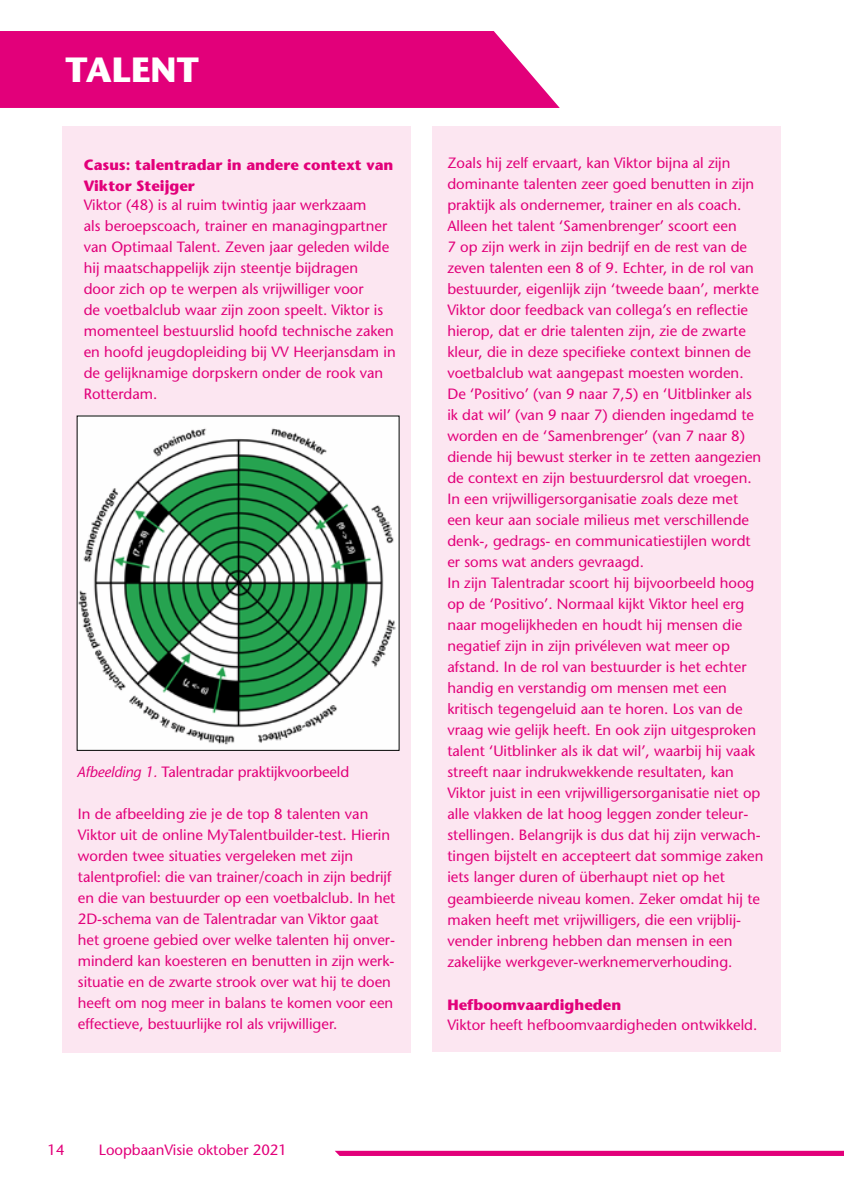
<style>
.page{position:relative;width:844px;height:1191px;background:#fff}
.page>*{position:absolute;margin:0;border:0;box-sizing:border-box;transform-origin:0 0}
.t1{font:700 35px "Stone Sans";color:#fff}
.t2{font:14.88px/21px "Stone Sans";color:#e2007a}
.t3{font:700 14.88px/21px "Stone Sans";color:#e2007a}
.s1{font-style:italic}
</style>
<div class="page">
<div style="left:0;top:31px;width:559px;height:77px;background:#e2007a"></div>
<svg style="left:335px;top:1150px;width:508px;height:6px;background:#e5248c"></svg>
<div style="left:63px;top:126px;width:348px;height:926px;background:#fce6f1"></div>
<div style="left:432px;top:126px;width:348px;height:926px;background:#fce6f1"></div>
<img style="left:79px;top:418px;width:318px;height:330px">
<h1 class="t1" style="left:65px;top:48px;width:135px">TALENT</h1>
<p class="t3" style="left:84px;top:154px;width:311px">Casus: talentradar in andere context van<br>Viktor Steijger</p>
<p class="t2" style="left:84px;top:194px;width:313px">Viktor (48) is al ruim twintig jaar werkzaam<br>als beroepscoach, trainer en managingpartner van Optimaal Talent. Zeven jaar geleden wilde hij maatschappelijk zijn steentje bijdragen<br>door zich op te werpen als vrijwilliger voor<br>de voetbalclub waar zijn zoon speelt. Viktor is momenteel bestuurslid hoofd technische zaken en hoofd jeugdopleiding bij VV Heerjansdam in de gelijknamige dorpskern onder de rook van Rotterdam.</p>
<p class="t2" style="left:77px;top:761px;width:274px"><span class="s1">Afbeelding 1.</span> Talentradar praktijkvoorbeeld</p>
<p class="t2" style="left:78px;top:803px;width:319px">In de afbeelding zie je de top 8 talenten van Viktor uit de online MyTalentbuilder-test. Hierin worden twee situaties vergeleken met zijn talentprofiel: die van trainer/coach in zijn bedrijf en die van bestuurder op een voetbalclub. In het 2D-schema van de Talentradar van Viktor gaat het groene gebied over welke talenten hij onver&shy;minderd kan koesteren en benutten in zijn werk&shy;situatie en de zwarte strook over wat hij te doen heeft om nog meer in balans te komen voor een effectieve, bestuurlijke rol als vrijwilliger.</p>
<p class="t2" style="left:47px;top:1139px;width:19px">14</p>
<p class="t2" style="left:99px;top:1139px;width:189px">LoopbaanVisie oktober 2021</p>
<p class="t2" style="left:447px;top:152px;width:317px">Zoals hij zelf ervaart, kan Viktor bijna al zijn dominante talenten zeer goed benutten in zijn praktijk als ondernemer, trainer en als coach.<br>Alleen het talent ‘Samenbrenger’ scoort een<br>7 op zijn werk in zijn bedrijf en de rest van de zeven talenten een 8 of 9. Echter, in de rol van bestuurder, eigenlijk zijn ‘tweede baan’, merkte Viktor door feedback van collega’s en reflectie hierop, dat er drie talenten zijn, zie de zwarte kleur, die in deze specifieke context binnen de voetbalclub wat aangepast moesten worden.<br>De ‘Positivo’ (van 9 naar 7,5) en ‘Uitblinker als ik dat wil’ (van 9 naar 7) dienden ingedamd te worden en de ‘Samenbrenger’ (van 7 naar 8) diende hij bewust sterker in te zetten aangezien de context en zijn bestuurdersrol dat vroegen.<br>In een vrijwilligersorganisatie zoals deze met een keur aan sociale milieus met verschillende denk-, gedrags- en communicatiestijlen wordt er soms wat anders gevraagd.<br>In zijn Talentradar scoort hij bijvoorbeeld hoog op de ‘Positivo’. Normaal kijkt Viktor heel erg naar mogelijkheden en houdt hij mensen die negatief zijn in zijn privéleven wat meer op afstand. In de rol van bestuurder is het echter handig en verstandig om mensen met een kritisch tegengeluid aan te horen. Los van de vraag wie gelijk heeft. En ook zijn uitgesproken talent ‘Uitblinker als ik dat wil’, waarbij hij vaak streeft naar indrukwekkende resultaten, kan Viktor juist in een vrijwilligersorganisatie niet op alle vlakken de lat hoog leggen zonder teleur&shy;stellingen. Belangrijk is dus dat hij zijn verwach&shy;tingen bijstelt en accepteert dat sommige zaken iets langer duren of überhaupt niet op het geambieerde niveau komen. Zeker omdat hij te maken heeft met vrijwilligers, die een vrijblij&shy;vender inbreng hebben dan mensen in een zakelijke werkgever-werknemerverhouding.</p>
<p class="t3" style="left:447px;top:994px;width:175px">Hefboomvaardigheden</p>
<p class="t2" style="left:447px;top:1013px;width:311px">Viktor heeft hefboomvaardigheden ontwikkeld.</p>
</div>
